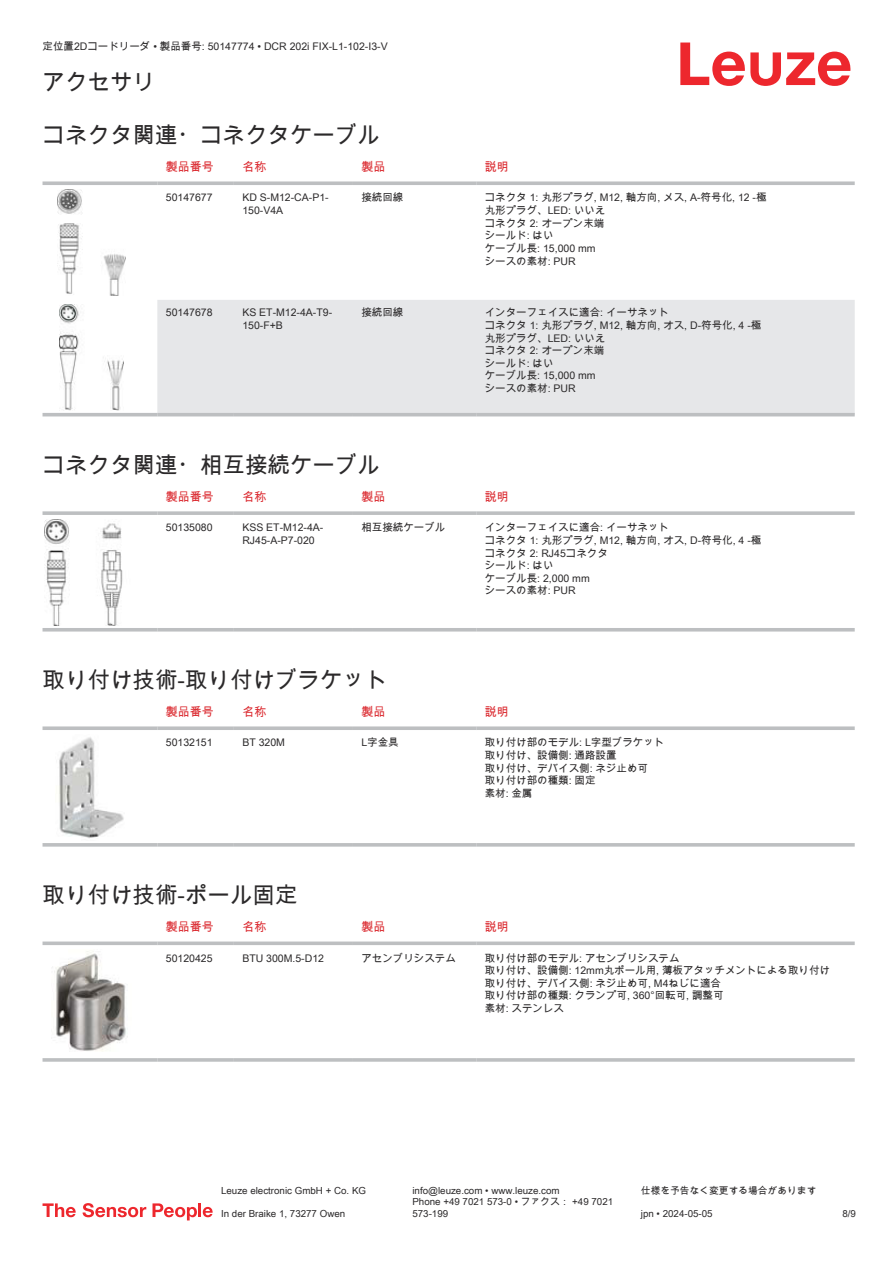
<style>
.page{position:relative;width:893px;height:1263px;background:#fff}
.page>*{position:absolute;margin:0;border:0;box-sizing:border-box;transform-origin:0 0}
.t1{font:22.5px "Arial Unicode MS";color:#2b292a}
.t2{font:12px "Arial Unicode MS";color:#db2a30}
.t3{font:10.5px/12.6px "Arial Unicode MS";color:#2b292a}
.t4{font:9.75px/11.7px "Arial Unicode MS";color:#2b292a}
</style>
<div class="page">
<svg style="left:680px;top:43px;width:170px;height:43px"></svg>
<div style="left:157px;top:300px;width:698px;height:113px;background:#e6e7e9"></div>
<svg style="left:43px;top:181px;width:114px;height:4px"></svg>
<svg style="left:157px;top:181px;width:77px;height:4px"></svg>
<svg style="left:234px;top:181px;width:119px;height:4px"></svg>
<svg style="left:353px;top:181px;width:123px;height:4px"></svg>
<svg style="left:476px;top:181px;width:379px;height:4px;background:#c4c6c8"></svg>
<hr style="left:43px;top:413px;width:114px;height:3px;background:#bdbfc1">
<hr style="left:157px;top:413px;width:77px;height:3px;background:#bdbfc1">
<hr style="left:234px;top:413px;width:119px;height:3px;background:#bdbfc1">
<hr style="left:353px;top:413px;width:123px;height:3px;background:#bdbfc1">
<hr style="left:476px;top:413px;width:379px;height:3px;background:#bdbfc1">
<img style="left:57px;top:189px;width:68px;height:107px">
<img style="left:59px;top:304px;width:65px;height:106px">
<svg style="left:43px;top:525px;width:812px;height:107px"></svg>
<svg style="left:43px;top:511px;width:114px;height:4px"></svg>
<svg style="left:157px;top:511px;width:77px;height:4px"></svg>
<svg style="left:234px;top:511px;width:119px;height:4px"></svg>
<svg style="left:353px;top:511px;width:123px;height:4px"></svg>
<svg style="left:476px;top:511px;width:379px;height:4px;background:#c3c5c7"></svg>
<hr style="left:43px;top:628px;width:114px;height:3px;background:#bdbfc1">
<hr style="left:157px;top:628px;width:77px;height:3px;background:#bdbfc1">
<hr style="left:234px;top:628px;width:119px;height:3px;background:#bdbfc1">
<hr style="left:353px;top:628px;width:123px;height:3px;background:#bdbfc1">
<hr style="left:476px;top:628px;width:379px;height:3px;background:#bdbfc1">
<img style="left:45px;top:519px;width:93px;height:106px">
<svg style="left:43px;top:726px;width:114px;height:4px"></svg>
<svg style="left:157px;top:726px;width:77px;height:4px"></svg>
<svg style="left:234px;top:726px;width:119px;height:4px"></svg>
<svg style="left:353px;top:726px;width:123px;height:4px"></svg>
<svg style="left:476px;top:726px;width:379px;height:4px;background:#c4c6c8"></svg>
<svg style="left:43px;top:843px;width:114px;height:4px"></svg>
<svg style="left:157px;top:843px;width:77px;height:4px"></svg>
<svg style="left:234px;top:843px;width:119px;height:4px"></svg>
<svg style="left:353px;top:843px;width:123px;height:4px"></svg>
<svg style="left:476px;top:843px;width:379px;height:4px;background:#c3c5c7"></svg>
<img style="left:59px;top:737px;width:65px;height:101px">
<svg style="left:43px;top:941px;width:114px;height:4px"></svg>
<svg style="left:157px;top:941px;width:77px;height:4px"></svg>
<svg style="left:234px;top:941px;width:119px;height:4px"></svg>
<svg style="left:353px;top:941px;width:123px;height:4px"></svg>
<svg style="left:476px;top:941px;width:379px;height:4px;background:#c5c7c9"></svg>
<svg style="left:43px;top:1058px;width:114px;height:4px"></svg>
<hr style="left:157px;top:1058px;width:77px;height:4px;background:#c6c8c9">
<svg style="left:234px;top:1058px;width:119px;height:4px"></svg>
<svg style="left:353px;top:1058px;width:123px;height:4px"></svg>
<hr style="left:476px;top:1058px;width:379px;height:4px;background:#c6c8c9">
<img style="left:54px;top:951px;width:74px;height:100px">
<svg style="left:43px;top:1203px;width:33px;height:14px"></svg>
<svg style="left:83px;top:1203px;width:63px;height:14px"></svg>
<svg style="left:153px;top:1203px;width:44px;height:17px"></svg>
<hr style="left:198px;top:1203px;width:3px;height:14px;background:#ed272d">
<svg style="left:203px;top:1207px;width:10px;height:10px"></svg>
<p class="t3" style="left:43px;top:40px;width:347px">定位置2Dコードリーダ • 製品番号: 50147774 • DCR 202i FIX-L1-102-I3-V</p>
<h1 class="t1" style="left:43px;top:66px;width:114px">アクセサリ</h1>
<h1 class="t1" style="left:43px;top:119px;width:339px">コネクタ関連・コネクタケーブル</h1>
<p class="t2" style="left:166px;top:158px;width:49px">製品番号</p>
<p class="t2" style="left:242px;top:158px;width:25px">名称</p>
<p class="t2" style="left:361px;top:158px;width:25px">製品</p>
<p class="t2" style="left:485px;top:158px;width:25px">説明</p>
<p class="t3" style="left:166px;top:191px;width:48px">50147677</p>
<p class="t3" style="left:242px;top:191px;width:88px">KD S-M12-CA-P1-<br>150-V4A</p>
<p class="t3" style="left:361px;top:191px;width:43px">接続回線</p>
<p class="t3" style="left:485px;top:191px;width:283px">コネクタ 1: 丸形プラグ, M12, 軸方向, メス, A-符号化, 12 -極丸形プラグ、LED: いいえ<br>コネクタ 2: オープン末端<br>シールド: はい<br>ケーブル長: 15,000 mm<br>シースの素材: PUR</p>
<p class="t3" style="left:166px;top:306px;width:48px">50147678</p>
<p class="t3" style="left:242px;top:306px;width:91px">KS ET-M12-4A-T9-<br>150-F+B</p>
<p class="t3" style="left:361px;top:306px;width:43px">接続回線</p>
<p class="t3" style="left:485px;top:306px;width:278px">インターフェイスに適合: イーサネット<br>コネクタ 1: 丸形プラグ, M12, 軸方向, オス, D-符号化, 4 -極丸形プラグ、LED: いいえ<br>コネクタ 2: オープン末端<br>シールド: はい<br>ケーブル長: 15,000 mm<br>シースの素材: PUR</p>
<h1 class="t1" style="left:43px;top:449px;width:339px">コネクタ関連・相互接続ケーブル</h1>
<p class="t2" style="left:166px;top:488px;width:49px">製品番号</p>
<p class="t2" style="left:242px;top:488px;width:25px">名称</p>
<p class="t2" style="left:361px;top:488px;width:25px">製品</p>
<p class="t2" style="left:485px;top:488px;width:25px">説明</p>
<p class="t3" style="left:166px;top:521px;width:48px">50135080</p>
<p class="t3" style="left:242px;top:521px;width:83px">KSS ET-M12-4A-<br>RJ45-A-P7-020</p>
<p class="t3" style="left:361px;top:521px;width:85px">相互接続ケーブル</p>
<p class="t3" style="left:485px;top:521px;width:278px">インターフェイスに適合: イーサネット<br>コネクタ 1: 丸形プラグ, M12, 軸方向, オス, D-符号化, 4 -極コネクタ 2: RJ45コネクタ<br>シールド: はい<br>ケーブル長: 2,000 mm<br>シースの素材: PUR</p>
<h1 class="t1" style="left:43px;top:664px;width:346px">取り付け技術-取り付けブラケット</h1>
<p class="t2" style="left:166px;top:703px;width:49px">製品番号</p>
<p class="t2" style="left:242px;top:703px;width:25px">名称</p>
<p class="t2" style="left:361px;top:703px;width:25px">製品</p>
<p class="t2" style="left:485px;top:703px;width:25px">説明</p>
<p class="t3" style="left:166px;top:736px;width:48px">50132151</p>
<p class="t3" style="left:242px;top:736px;width:44px">BT 320M</p>
<p class="t3" style="left:361px;top:736px;width:39px">L字金具</p>
<p class="t3" style="left:485px;top:736px;width:181px">取り付け部のモデル: L字型ブラケット取り付け、設備側: 通路設置<br>取り付け、デバイス側: ネジ止め可<br>取り付け部の種類: 固定<br>素材: 金属</p>
<h1 class="t1" style="left:43px;top:879px;width:256px">取り付け技術-ポール固定</h1>
<p class="t2" style="left:166px;top:918px;width:49px">製品番号</p>
<p class="t2" style="left:242px;top:918px;width:25px">名称</p>
<p class="t2" style="left:361px;top:918px;width:25px">製品</p>
<p class="t2" style="left:485px;top:918px;width:25px">説明</p>
<p class="t3" style="left:166px;top:951px;width:48px">50120425</p>
<p class="t3" style="left:242px;top:951px;width:83px">BTU 300M.5-D12</p>
<p class="t3" style="left:361px;top:951px;width:96px">アセンブリシステム</p>
<p class="t3" style="left:485px;top:951px;width:347px">取り付け部のモデル: アセンブリシステム<br>取り付け、設備側: 12mm丸ポール用, 薄板アタッチメントによる取り付け取り付け、デバイス側: ネジ止め可, M4ねじに適合<br>取り付け部の種類: クランプ可, 360°回転可, 調整可<br>素材: ステンレス</p>
<p class="t4" style="left:221px;top:1184px;width:146px">Leuze electronic GmbH + Co. KG</p>
<p class="t4" style="left:412px;top:1184px;width:149px">info@leuze.com • www.leuze.com</p>
<p class="t4" style="left:641px;top:1184px;width:177px">仕様を予告なく変更する場合があります</p>
<p class="t4" style="left:221px;top:1207px;width:126px">In der Braike 1, 73277 Owen</p>
<p class="t4" style="left:412px;top:1196px;width:202px">Phone +49 7021 573-0 • ファクス： +49 7021<br>573-199</p>
<p class="t4" style="left:641px;top:1207px;width:73px">jpn • 2024-05-05</p>
<p class="t4" style="left:842px;top:1207px;width:15px">8/9</p>
</div>
